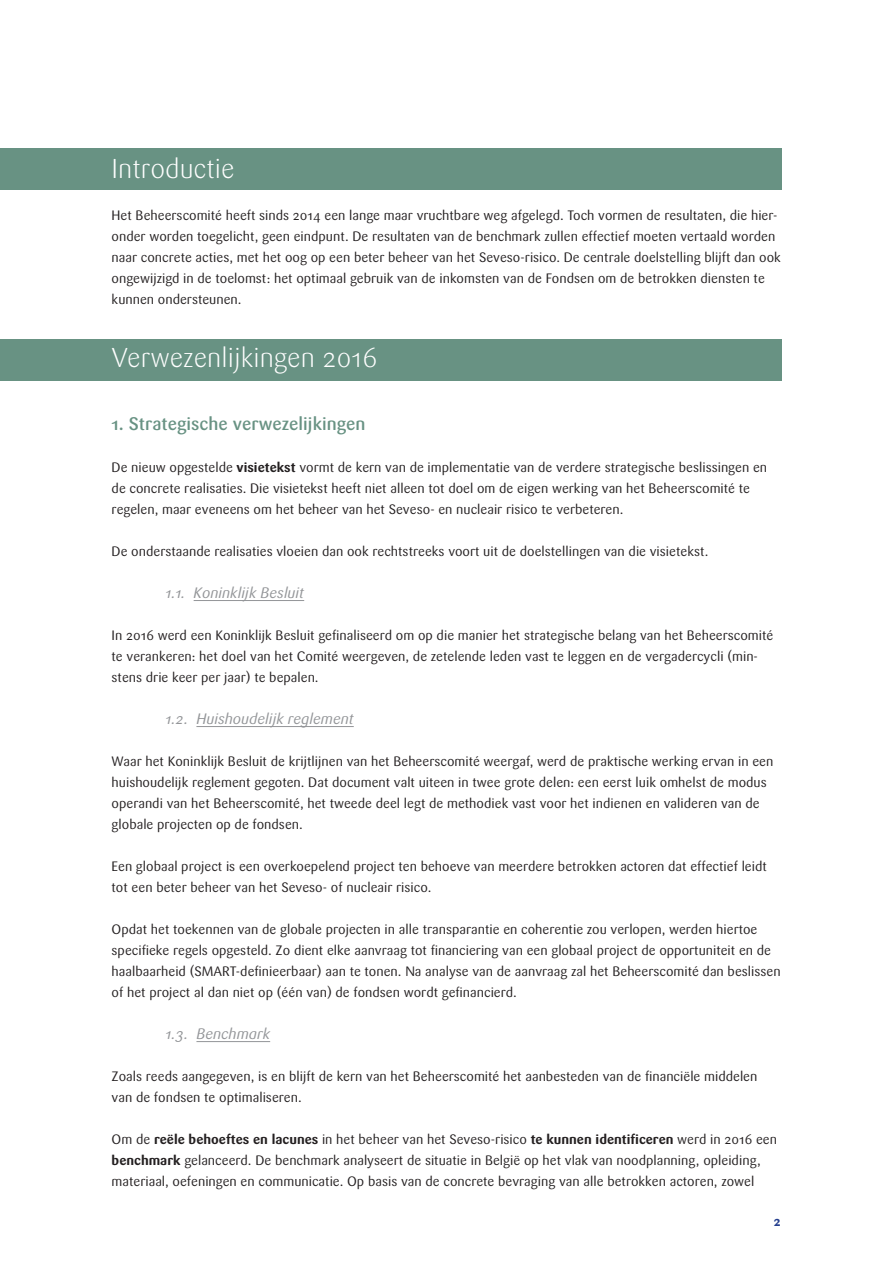
<style>
.page{position:relative;width:893px;height:1263px;background:#fff}
.page>*{position:absolute;margin:0;border:0;box-sizing:border-box;transform-origin:0 0}
.t1{font:300 27px "Sari";color:#fff}
.t2{font:500 18px "Sari";color:#689283}
.t3{font:italic 15px "Sari";color:#939598}
.t4{font:13.5px/21px "Sari";color:#231f20}
.t5{font:700 13.5px "Sari";color:#253f8e}
.s1{font-weight:700}
</style>
<div class="page">
<div style="left:0;top:149px;width:781px;height:41px;background:#689283"></div>
<div style="left:0;top:339px;width:781px;height:41px;background:#689283"></div>
<hr style="left:194px;top:600px;width:110px;height:1px;background:#939598">
<hr style="left:196px;top:726px;width:158px;height:1px;background:#939598">
<hr style="left:196px;top:1041px;width:74px;height:1px;background:#939598">
<p class="t1" style="left:112px;top:153px;width:124px">Introductie</p>
<p class="t4" style="left:112px;top:205px;width:671px">Het Beheerscomité heeft sinds 2014 een lange maar vruchtbare weg afgelegd. Toch vormen de resultaten, die hier&shy;onder worden toegelicht, geen eindpunt. De resultaten van de benchmark zullen effectief moeten vertaald worden naar concrete acties, met het oog op een beter beheer van het Seveso-risico. De centrale doelstelling blijft dan ook ongewijzigd in de toelomst: het optimaal gebruik van de inkomsten van de Fondsen om de betrokken diensten te kunnen ondersteunen.</p>
<p class="t1" style="left:112px;top:342px;width:268px">Verwezenlijkingen 2016</p>
<p class="t2" style="left:112px;top:413px;width:255px">1. Strategische verwezelijkingen</p>
<p class="t4" style="left:112px;top:457px;width:657px">De nieuw opgestelde <span class="s1">visietekst</span> vormt de kern van de implementatie van de verdere strategische beslissingen en de concrete realisaties. Die visietekst heeft niet alleen tot doel om de eigen werking van het Beheerscomité te regelen, maar eveneens om het beheer van het Seveso- en nucleair risico te verbeteren.</p>
<p class="t4" style="left:112px;top:541px;width:598px">De onderstaande realisaties vloeien dan ook rechtstreeks voort uit de doelstellingen van die visietekst.</p>
<p class="t3" style="left:166px;top:584px;width:140px">1.1. Koninklijk Besluit</p>
<p class="t4" style="left:112px;top:625px;width:663px">In 2016 werd een Koninklijk Besluit gefinaliseerd om op die manier het strategische belang van het Beheerscomité te verankeren: het doel van het Comité weergeven, de zetelende leden vast te leggen en de vergadercycli (min&shy;stens drie keer per jaar) te bepalen.</p>
<p class="t3" style="left:166px;top:710px;width:190px">1.2. Huishoudelijk reglement</p>
<p class="t4" style="left:112px;top:751px;width:663px">Waar het Koninklijk Besluit de krijtlijnen van het Beheerscomité weergaf, werd de praktische werking ervan in een huishoudelijk reglement gegoten. Dat document valt uiteen in twee grote delen: een eerst luik omhelst de modus operandi van het Beheerscomité, het tweede deel legt de methodiek vast voor het indienen en valideren van de globale projecten op de fondsen.</p>
<p class="t4" style="left:112px;top:856px;width:657px">Een globaal project is een overkoepelend project ten behoeve van meerdere betrokken actoren dat effectief leidt tot een beter beheer van het Seveso- of nucleair risico.</p>
<p class="t4" style="left:112px;top:919px;width:671px">Opdat het toekennen van de globale projecten in alle transparantie en coherentie zou verlopen, werden hiertoe specifieke regels opgesteld. Zo dient elke aanvraag tot financiering van een globaal project de opportuniteit en de haalbaarheid (SMART-definieerbaar) aan te tonen. Na analyse van de aanvraag zal het Beheerscomité dan beslissen of het project al dan niet op (één van) de fondsen wordt gefinancierd.</p>
<p class="t3" style="left:166px;top:1025px;width:106px">1.3. Benchmark</p>
<p class="t4" style="left:112px;top:1066px;width:647px">Zoals reeds aangegeven, is en blijft de kern van het Beheerscomité het aanbesteden van de financiële middelen van de fondsen te optimaliseren.</p>
<p class="t4" style="left:112px;top:1129px;width:667px">Om de <span class="s1">reële behoeftes en lacunes</span> in het beheer van het Seveso-risico <span class="s1">te kunnen identificeren</span> werd in 2016 een <span class="s1">benchmark</span> gelanceerd. De benchmark analyseert de situatie in België op het vlak van noodplanning, opleiding, materiaal, oefeningen en communicatie. Op basis van de concrete bevraging van alle betrokken actoren, zowel</p>
<p class="t5" style="left:774px;top:1213px;width:8px">2</p>
</div>
